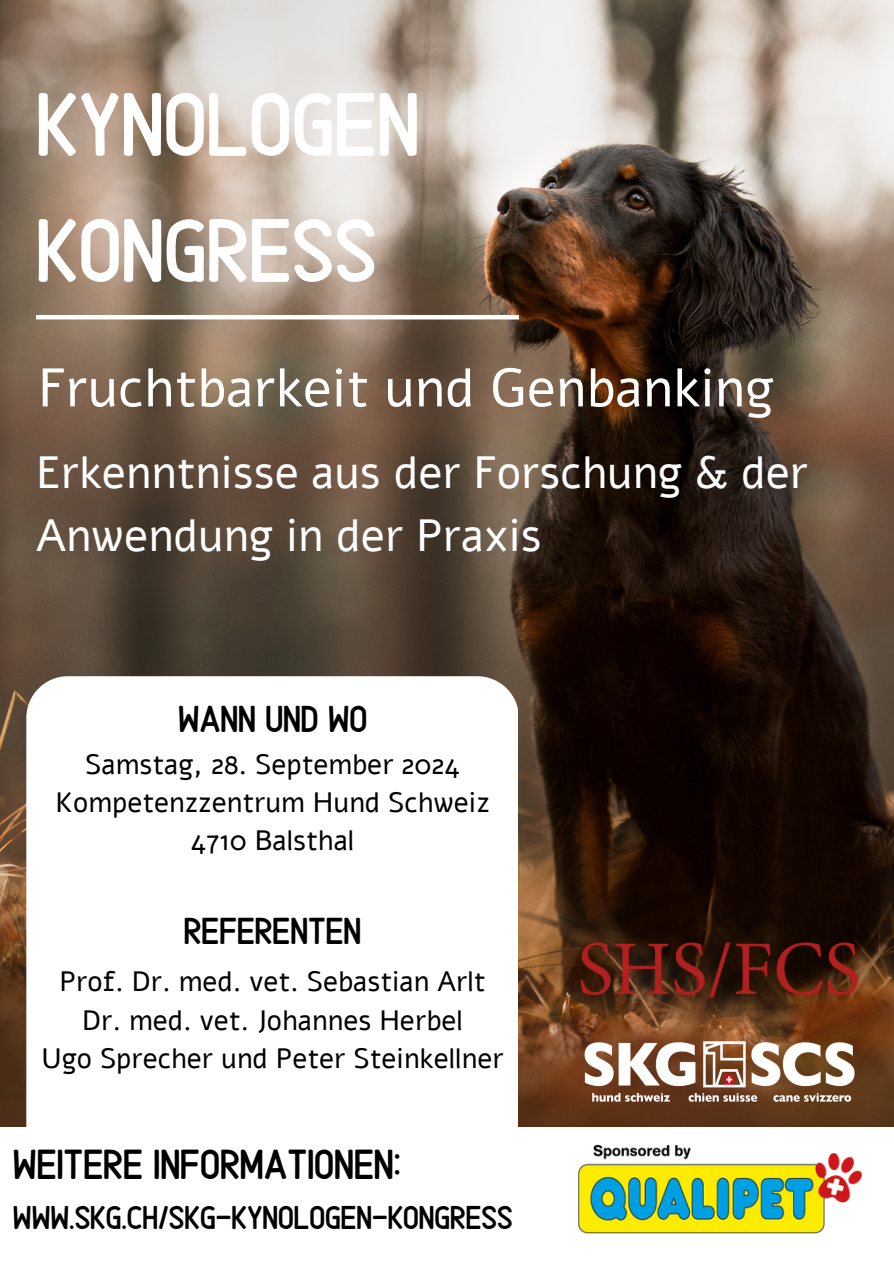
<style>
.page{position:relative;width:894px;height:1264px;background:#fff}
.page>*{position:absolute;margin:0;border:0;box-sizing:border-box;transform-origin:0 0}
.t1{font:90px/126px "Alaska";color:#fff}
.t2{font:54px "Alef";color:#fff}
.t3{font:45px/63px "Alef";color:#fff}
.t4{font:42px "Alaska";color:#000}
.t5{font:37.5px "Alaska";color:#000}
.t6{font:33px "Alaska";color:#000}
.t7{font:27.9px "Alef";color:#000}
</style>
<div class="page">
<img style="left:0;top:0;width:893px;height:1126px">
<img style="left:571px;top:932px;width:295px;height:72px">
<div style="left:26px;top:676px;width:492px;height:491px;background:#fff;border-radius:42px"></div>
<hr style="left:36px;top:315px;width:482px;height:4px;background:#fff">
<img style="left:579px;top:1037px;width:280px;height:67px">
<img style="left:578px;top:1144px;width:285px;height:90px">
<p class="t1" style="left:36px;top:55px;width:385px">KYNOLOGEN<br>KONGRESS</p>
<p class="t2" style="left:38px;top:352px;width:737px">Fruchtbarkeit und Genbanking</p>
<p class="t3" style="left:36px;top:442px;width:773px">Erkenntnisse aus der Forschung &amp; der<br>Anwendung in der Praxis</p>
<h2 class="t5" style="left:178px;top:689px;width:190px">WANN UND WO</h2>
<h3 class="t7" style="left:85px;top:745px;width:376px">Samstag, 28. September 2024</h3>
<p class="t7" style="left:55px;top:784px;width:436px">Kompetenzzentrum Hund Schweiz</p>
<p class="t7" style="left:191px;top:822px;width:165px">4710 Balsthal</p>
<h4 class="t5" style="left:184px;top:902px;width:179px">REFERENTEN</h4>
<p class="t7" style="left:60px;top:963px;width:427px">Prof. Dr. med. vet. Sebastian Arlt</p>
<p class="t7" style="left:82px;top:1001px;width:382px">Dr. med. vet. Johannes Herbel</p>
<p class="t7" style="left:41px;top:1039px;width:463px">Ugo Sprecher und Peter Steinkellner</p>
<h5 class="t4" style="left:13px;top:1132px;width:389px">WEITERE INFORMATIONEN:</h5>
<h5 class="t6" style="left:13px;top:1192px;width:501px">WWW.SKG.CH/SKG-KYNOLOGEN-KONGRESS</h5>
</div>
